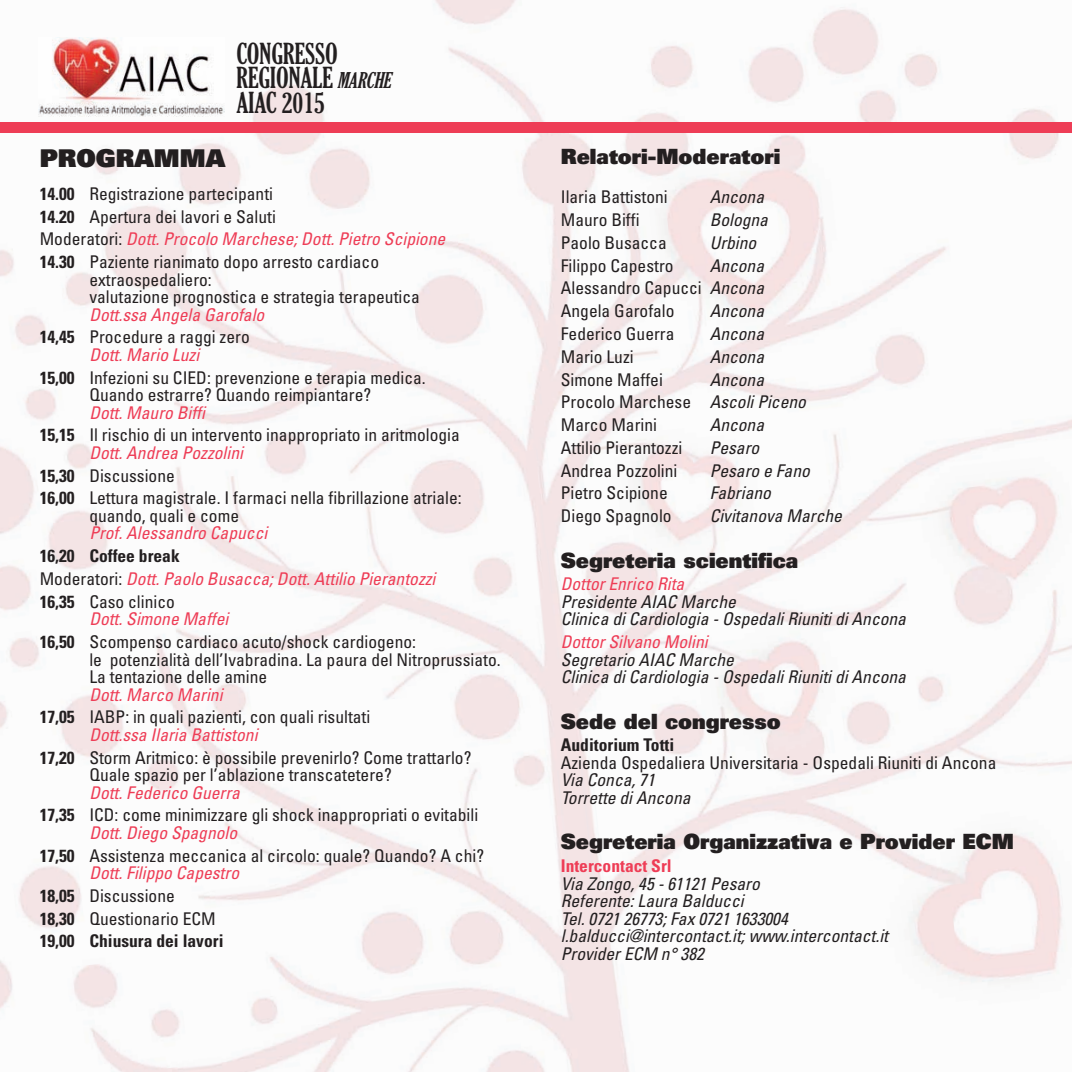
<style>
.page{position:relative;width:1072px;height:1072px;background:#fff}
.page>*{position:absolute;margin:0;border:0;box-sizing:border-box;transform-origin:0 0}
.t1{font:extra-condensed 28px/24.5px "Gloucester";color:#231f20}
.t2{font:900 24.5px "Univers";color:#231f20}
.t3{font:900 21px "Univers";color:#231f20}
.t4{font:italic extra-condensed 21px "Gloucester";color:#231f20}
.t5{font:condensed 17.5px/22.8px "Univers";color:#231f20}
.t6{font:italic condensed 17.5px/17.5px "Univers";color:#231f20}
.t7{font:italic condensed 17.5px/22.8px "Univers";color:#ee3d56}
.t8{font:700 condensed 17.5px/22.8px "Univers";color:#231f20}
.t9{font:700 condensed 17.5px "Univers";color:#ee3d56}
.s1{font-weight:700}
.s2{font-style:italic;color:#ee3d56}
.s3{font-weight:700;font-style:normal;color:#231f20}
.s4{font-style:normal;color:#231f20}
.s5{font-weight:400;font-style:italic;color:#ee3d56}
.s6{font-weight:400}
.s7{font-style:italic}
</style>
<div class="page">
<img style="left:0;top:0;width:1071px;height:1071px">
<div style="left:0;top:122px;width:1071px;height:11px;background:#ee3d56"></div>
<img style="left:38px;top:37px;width:186px;height:80px">
<h1 class="t1" style="left:236px;top:42px;width:103px">CONGRESSO<br>REGIONALE<br>AIAC 2015</h1>
<p class="t4" style="left:337px;top:69px;width:60px">MARCHE</p>
<h2 class="t2" style="left:40px;top:149px;width:187px">PROGRAMMA</h2>
<p class="t5" style="left:40px;top:184px;width:407px"><span class="s1">14.00</span> Registrazione partecipanti<br><span class="s1">14.20</span> Apertura dei lavori e Saluti<br>Moderatori: <span class="s2">Dott. Procolo Marchese; Dott. Pietro Scipione </span><span class="s1">14.30</span> Paziente rianimato dopo arresto cardiaco</p>
<p class="t5" style="left:89px;top:272px;width:332px;line-height:17.5px">extraospedaliero:<br>valutazione prognostica e strategia terapeutica</p>
<p class="t7" style="left:40px;top:304px;width:226px;text-indent:50px">Dott.ssa Angela Garofalo<br><span class="s3">14,45</span> <span class="s4">Procedure a raggi zero</span></p>
<p class="t5" style="left:40px;top:345px;width:387px;text-indent:50px"><span class="s2">Dott. Mario Luzi<br></span><span class="s1">15,00</span> Infezioni su CIED: prevenzione e terapia medica.</p>
<p class="t5" style="left:89px;top:385px;width:283px">Quando estrarre? Quando reimpiantare?</p>
<p class="t5" style="left:40px;top:402px;width:421px;text-indent:50px"><span class="s2">Dott. Mauro Biffi<br></span><span class="s1">15,15</span> Il rischio di un intervento inappropriato in aritmologia</p>
<p class="t5" style="left:40px;top:443px;width:423px;text-indent:50px"><span class="s2">Dott. Andrea Pozzolini<br></span><span class="s1">15,30</span> Discussione<br><span class="s1">16,00</span> Lettura magistrale. I farmaci nella fibrillazione atriale:</p>
<p class="t5" style="left:89px;top:506px;width:151px">quando, quali e come</p>
<p class="t7" style="left:89px;top:523px;width:179px">Prof. Alessandro Capucci</p>
<p class="t7" style="left:40px;top:546px;width:397px"><span class="s3">16,20 Coffee break<br></span><span class="s4">Moderatori:</span> Dott. Paolo Busacca; Dott. Attilio Pierantozzi<br><span class="s3">16,35</span> <span class="s4">Caso clinico</span></p>
<p class="t5" style="left:40px;top:609px;width:378px;text-indent:50px"><span class="s2">Dott. Simone Maffei<br></span><span class="s1">16,50</span> Scompenso cardiaco acuto/shock cardiogeno:</p>
<p class="t5" style="left:89px;top:652px;width:413px;line-height:17.5px">le potenzialità dell’Ivabradina. La paura del Nitroprussiato.<br>La tentazione delle amine</p>
<p class="t5" style="left:40px;top:684px;width:332px;text-indent:50px"><span class="s2">Dott. Marco Marini<br></span><span class="s1">17,05</span> IABP: in quali pazienti, con quali risultati</p>
<p class="t5" style="left:40px;top:724px;width:433px;text-indent:50px"><span class="s2">Dott.ssa Ilaria Battistoni<br></span><span class="s1">17,20</span> Storm Aritmico: è possibile prevenirlo? Come trattarlo?</p>
<p class="t5" style="left:89px;top:765px;width:304px">Quale spazio per l’ablazione transcatetere?</p>
<p class="t5" style="left:40px;top:782px;width:440px;text-indent:50px"><span class="s2">Dott. Federico Guerra<br></span><span class="s1">17,35</span> ICD: come minimizzare gli shock inappropriati o evitabili</p>
<p class="t5" style="left:40px;top:822px;width:446px;text-indent:50px"><span class="s2">Dott. Diego Spagnolo<br></span><span class="s1">17,50</span> Assistenza meccanica al circolo: quale? Quando? A chi?</p>
<p class="t8" style="left:40px;top:863px;width:201px;text-indent:50px"><span class="s5">Dott. Filippo Capestro<br></span>18,05 <span class="s6">Discussione<br></span>18,30 <span class="s6">Questionario ECM<br></span>19,00 Chiusura dei lavori</p>
<p class="t3" style="left:561px;top:149px;width:221px">Relatori-Moderatori</p>
<p class="t5" style="left:561px;top:187px;width:108px">Ilaria Battistoni</p>
<p class="t6" style="left:709px;top:190px;width:56px">Ancona</p>
<p class="t5" style="left:561px;top:210px;width:80px">Mauro Biffi</p>
<p class="t6" style="left:709px;top:213px;width:60px">Bologna</p>
<p class="t5" style="left:561px;top:233px;width:107px">Paolo Busacca</p>
<p class="t6" style="left:709px;top:235px;width:48px">Urbino</p>
<p class="t5" style="left:561px;top:255px;width:114px">Filippo Capestro</p>
<p class="t5" style="left:561px;top:255px;width:205px;text-align:justify;text-indent:149px"><span class="s7">Ancona </span>Alessandro Capucci <span class="s7">Ancona </span>Angela Garofalo</p>
<p class="t6" style="left:709px;top:304px;width:56px">Ancona</p>
<p class="t5" style="left:561px;top:324px;width:115px">Federico Guerra</p>
<p class="t6" style="left:709px;top:326px;width:56px">Ancona</p>
<p class="t5" style="left:561px;top:346px;width:74px">Mario Luzi</p>
<p class="t6" style="left:709px;top:349px;width:56px">Ancona</p>
<p class="t5" style="left:561px;top:369px;width:104px">Simone Maffei</p>
<p class="t5" style="left:561px;top:369px;width:247px;text-indent:149px"><span class="s7">Ancona<br></span>Procolo Marchese <span class="s7">Ascoli Piceno<br></span>Marco Marini</p>
<p class="t6" style="left:709px;top:417px;width:56px">Ancona</p>
<p class="t5" style="left:561px;top:437px;width:123px">Attilio Pierantozzi</p>
<p class="t6" style="left:709px;top:440px;width:51px">Pesaro</p>
<p class="t5" style="left:561px;top:460px;width:118px">Andrea Pozzolini</p>
<p class="t6" style="left:709px;top:463px;width:102px">Pesaro e Fano</p>
<p class="t5" style="left:561px;top:483px;width:108px">Pietro Scipione</p>
<p class="t6" style="left:709px;top:486px;width:63px">Fabriano</p>
<p class="t5" style="left:561px;top:506px;width:112px">Diego Spagnolo</p>
<p class="t6" style="left:709px;top:508px;width:134px">Civitanova Marche</p>
<p class="t3" style="left:561px;top:552px;width:239px">Segreteria scientifica</p>
<p class="t7" style="left:561px;top:574px;width:125px">Dottor Enrico Rita</p>
<p class="t6" style="left:561px;top:594px;width:347px">Presidente AIAC Marche<br>Clinica di Cardiologia - Ospedali Riuniti di Ancona</p>
<p class="t7" style="left:561px;top:632px;width:148px">Dottor Silvano Molini</p>
<p class="t6" style="left:561px;top:652px;width:347px">Segretario AIAC Marche<br>Clinica di Cardiologia - Ospedali Riuniti di Ancona</p>
<p class="t3" style="left:561px;top:713px;width:222px">Sede del congresso</p>
<p class="t8" style="left:561px;top:735px;width:115px">Auditorium Totti</p>
<p class="t5" style="left:561px;top:752px;width:437px">Azienda Ospedaliera Universitaria - Ospedali Riuniti di Ancona</p>
<p class="t6" style="left:561px;top:773px;width:131px">Via Conca, 71<br>Torrette di Ancona</p>
<p class="t3" style="left:561px;top:834px;width:454px">Segreteria Organizzativa e Provider ECM</p>
<p class="t9" style="left:561px;top:859px;width:112px">Intercontact Srl</p>
<p class="t6" style="left:561px;top:876px;width:329px">Via Zongo, 45 - 61121 Pesaro<br>Referente: Laura Balducci<br>Tel. 0721 26773; Fax 0721 1633004 l.balducci@intercontact.it; www.intercontact.it<br>Provider ECM n° 382</p>
</div>
